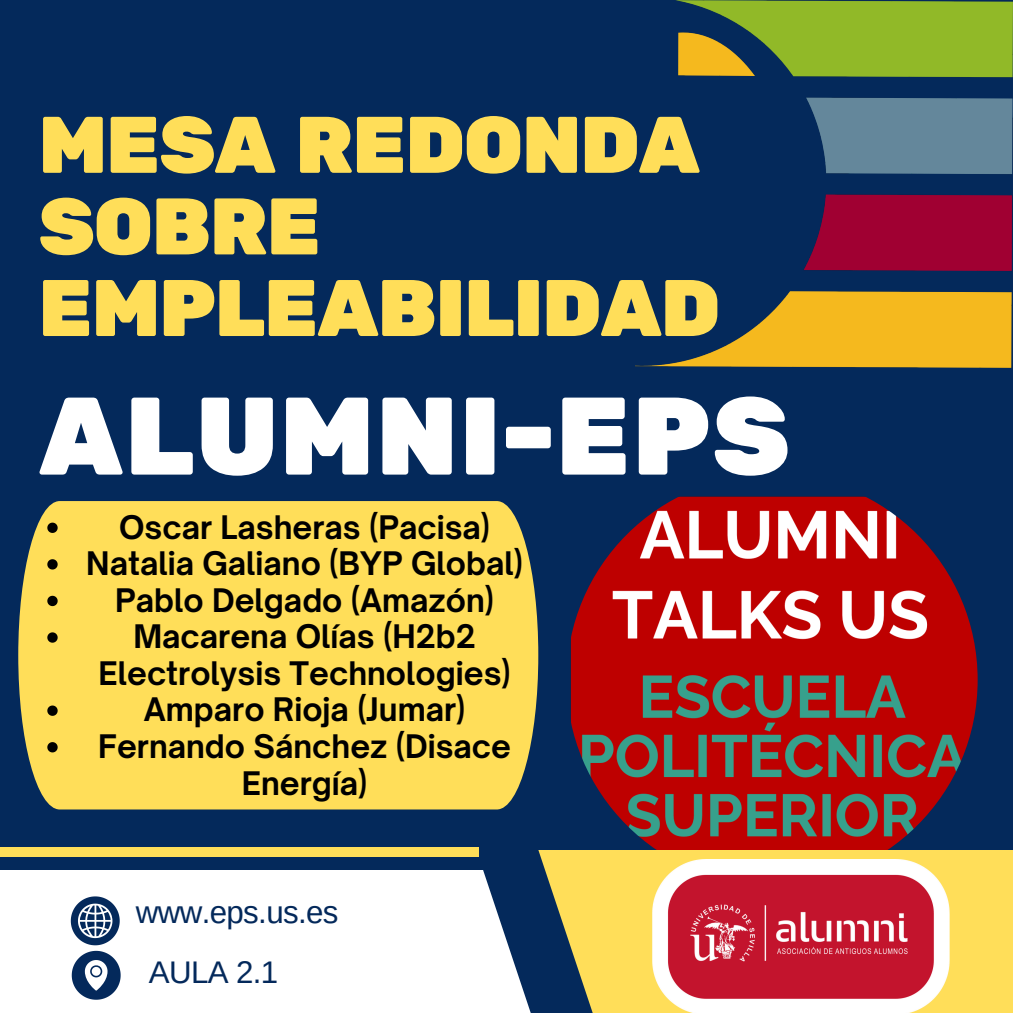
<style>
.page{position:relative;width:1013px;height:1013px;background:#fff}
.page>*{position:absolute;margin:0;border:0;box-sizing:border-box;transform-origin:0 0}
.t1{font:110px "Rubik One";color:#fff}
.t2{font:80px/81.5px "Rubik One";letter-spacing:-.03em;color:#ffde59}
.t3{font:31.25px/60px "Arimo";letter-spacing:-.02em;color:#04295b}
.t4{font:700 31px/36.5px "Open Sauce One";color:#000;text-align:center}
</style>
<div class="page">
<div style="left:0;top:0;width:1012px;height:1012px;background:#04295b"></div>
<div style="left:0;top:870px;width:531px;height:142px;background:#fff"></div>
<img style="left:566px;top:474px;width:411px;height:411px;border-radius:50%">
<div style="left:18px;top:501px;width:520px;height:308px;background:#ffde59"></div>
<svg style="left:47px;top:522px;width:11px;height:11px"></svg>
<svg style="left:47px;top:559px;width:11px;height:10px"></svg>
<svg style="left:47px;top:596px;width:11px;height:10px"></svg>
<svg style="left:47px;top:632px;width:11px;height:10px"></svg>
<svg style="left:47px;top:705px;width:11px;height:11px"></svg>
<svg style="left:47px;top:742px;width:11px;height:10px"></svg>
<svg style="left:71px;top:896px;width:49px;height:103px"></svg>
<svg style="left:538px;top:849px;width:474px;height:163px;background:#dac258"></svg>
<div style="left:0;top:847px;width:478px;height:9px;background:#ffde59"></div>
<img style="left:636px;top:0;width:376px;height:368px">
<img style="left:652px;top:859px;width:297px;height:153px">
<h2 class="t2" style="left:38px;top:107px;width:684px">MESA REDONDA<br>SOBRE<br>EMPLEABILIDAD</h2>
<h1 class="t1" style="left:38px;top:372px;width:754px">ALUMNI-EPS</h1>
<p class="t4" style="left:86px;top:508px;width:438px">Oscar Lasheras (Pacisa)<br>Natalia Galiano (BYP Global)<br>Pablo Delgado (Amazón)<br>Macarena Olías (H2b2<br>Electrolysis Technologies)<br>Amparo Rioja (Jumar)<br>Fernando Sánchez (Disace<br>Energía)</p>
<p class="t3" style="left:149px;top:881px;width:191px;text-indent:-13px">www.eps.us.es<br>AULA 2.1</p>
</div>
